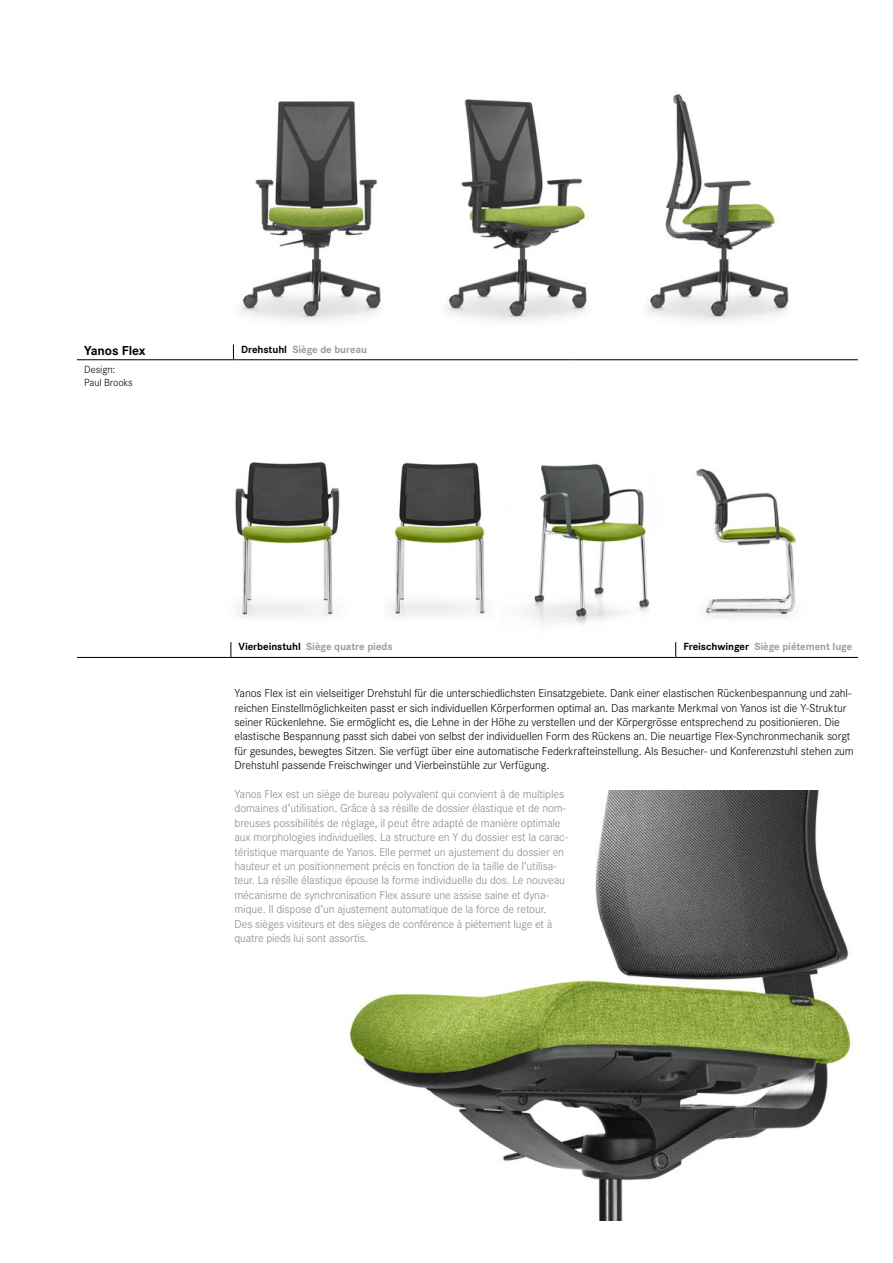
<style>
.page{position:relative;width:893px;height:1263px;background:#fff}
.page>*{position:absolute;margin:0;border:0;box-sizing:border-box;transform-origin:0 0}
.t1{font:700 13.5px "Corporate S";letter-spacing:-.005em;color:#000}
.t2{font:300 12px/14.4px "Corporate S";letter-spacing:-.01em;color:#000}
.t3{font:300 12px/14.4px "Corporate S";letter-spacing:-.01em;color:#878787}
.t4{font:700 10.8px "Corporate S";letter-spacing:-.005em;color:#9d9d9c}
.t5{font:300 10.8px/12.9px "Corporate S";letter-spacing:-.01em;color:#000}
.s1{color:#000}
</style>
<div class="page">
<img style="left:389px;top:462px;width:97px;height:156px">
<img style="left:235px;top:462px;width:105px;height:156px">
<img style="left:501px;top:464px;width:174px;height:193px">
<img style="left:696px;top:468px;width:101px;height:150px">
<img style="left:349px;top:791px;width:503px;height:429px">
<img style="left:232px;top:101px;width:150px;height:255px">
<img style="left:445px;top:99px;width:143px;height:222px">
<img style="left:647px;top:93px;width:142px;height:228px">
<hr style="left:77px;top:359px;width:156px;height:1px;background:#000">
<hr style="left:233px;top:359px;width:337px;height:1px;background:#000">
<hr style="left:570px;top:359px;width:323px;height:1px;background:#000">
<svg style="left:233px;top:344px;width:1px;height:15px"></svg>
<hr style="left:0;top:657px;width:231px;height:1px;background:#000">
<hr style="left:231px;top:657px;width:445px;height:1px;background:#000">
<hr style="left:676px;top:657px;width:217px;height:1px;background:#000">
<svg style="left:230px;top:642px;width:1px;height:15px"></svg>
<svg style="left:675px;top:642px;width:1px;height:15px"></svg>
<div style="left:859px;top:0;width:34px;height:1261px;background:#fff"></div>
<div style="left:0;top:0;width:77px;height:1261px;background:#fff"></div>
<p class="t1" style="left:84px;top:342px;width:63px">Yanos Flex</p>
<p class="t4" style="left:241px;top:343px;width:128px"><span class="s1">Drehstuhl</span> Siège de bureau</p>
<p class="t5" style="left:84px;top:363px;width:50px">Design:<br>Paul Brooks</p>
<p class="t4" style="left:239px;top:640px;width:156px"><span class="s1">Vierbeinstuhl</span> Siège quatre pieds</p>
<p class="t4" style="left:683px;top:640px;width:171px"><span class="s1">Freischwinger</span> Siège piétement luge</p>
<p class="t2" style="left:235px;top:686px;width:621px">Yanos Flex ist ein vielseitiger Drehstuhl für die unterschiedlichsten Einsatzgebiete. Dank einer elastischen Rückenbespannung und zahl&shy;reichen Einstellmöglichkeiten passt er sich individuellen Körperformen optimal an. Das markante Merkmal von Yanos ist die Y-Struktur seiner Rückenlehne. Sie ermöglicht es, die Lehne in der Höhe zu verstellen und der Körpergrösse entsprechend zu positionieren. Die elastische Bespannung passt sich dabei von selbst der individuellen Form des Rückens an. Die neuartige Flex-Synchronmechanik sorgt für gesundes, bewegtes Sitzen. Sie verfügt über eine automatische Federkrafteinstellung. Als Besucher- und Konferenzstuhl stehen zum Drehstuhl passende Freischwinger und Vierbeinstühle zur Verfügung.</p>
<p class="t3" style="left:235px;top:787px;width:335px">Yanos Flex est un siège de bureau polyvalent qui convient à de multiples domaines d’utilisation. Grâce à sa résille de dossier élastique et de nom&shy;breuses possibilités de réglage, il peut être adapté de manière optimale aux morphologies individuelles. La structure en Y du dossier est la carac&shy;téristique marquante de Yanos. Elle permet un ajustement du dossier en hauteur et un positionnement précis en fonction de la taille de l’utilisa&shy;teur. La résille élastique épouse la forme individuelle du dos. Le nouveau mécanisme de synchronisation Flex assure une assise saine et dyna&shy;mique. Il dispose d’un ajustement automatique de la force de retour.<br>Des sièges visiteurs et des sièges de conférence à piétement luge et à quatre pieds lui sont assortis.</p>
</div>
